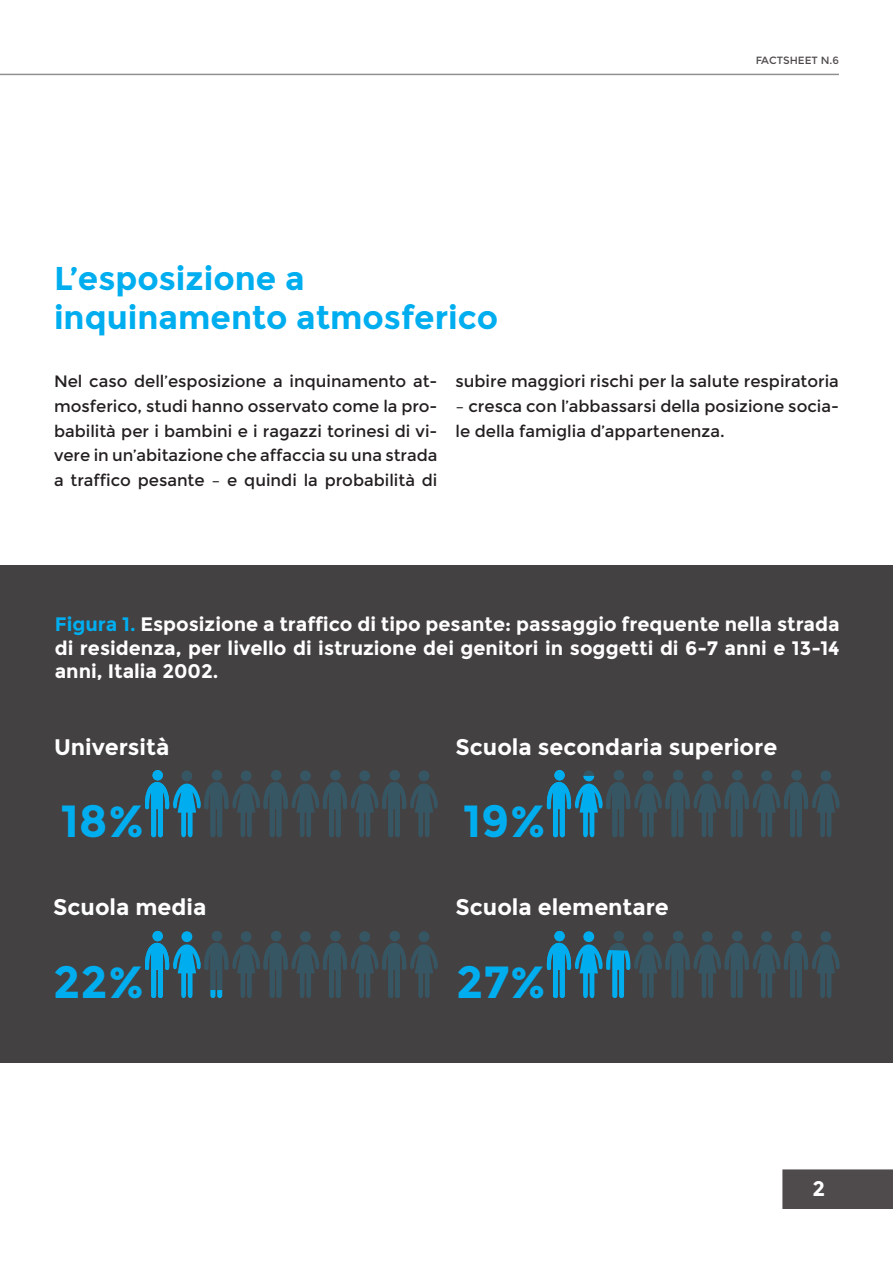
<style>
.page{position:relative;width:893px;height:1263px;background:#fff}
.page>*{position:absolute;margin:0;border:0;box-sizing:border-box;transform-origin:0 0}
.t1{font:700 45px "Montserrat";color:#00aeef}
.PARAGRAFI{font:700 33px/39.6px "Montserrat";color:#00aeef}
.PARAGRAFI-2{font:700 22.5px "Montserrat";color:#fff}
.t2{font:700 21px "Montserrat";color:#fff}
.PARAGRAFI-3{font:700 19.5px/23.4px "Montserrat";color:#fff;text-align:justify}
.Testo{font:16.5px/24.8px "Montserrat";color:#231f20;text-align:justify}
.t3{font:10.5px "Montserrat";color:#231f20}
.s1{color:#00aeef}
</style>
<div class="page">
<hr style="left:0;top:74px;width:839px;height:1px;background:#231f20">
<div style="left:782px;top:1169px;width:111px;height:40px;background:#4f4b4c"></div>
<div style="left:1px;top:566px;width:892px;height:497px;background:#444142"></div>
<svg style="left:145px;top:770px;width:293px;height:67px"></svg>
<svg style="left:547px;top:770px;width:293px;height:67px"></svg>
<svg style="left:145px;top:931px;width:293px;height:67px"></svg>
<svg style="left:547px;top:931px;width:293px;height:67px"></svg>
<p class="PARAGRAFI" style="left:54px;top:258px;width:446px">L’esposizione a inquinamento atmosferico</p>
<p class="t3" style="left:755px;top:54px;width:85px">FACTSHEET N.6</p>
<p class="Testo" style="left:54px;top:369px;width:385px">Nel caso dell’esposizione a inquinamento at&shy;mosferico, studi hanno osservato come la pro&shy;babilità per i bambini e i ragazzi torinesi di vi&shy;vere in un’abitazione che affaccia su una strada a traffico pesante – e quindi la probabilità di</p>
<p class="Testo" style="left:455px;top:369px;width:385px">subire maggiori rischi per la salute respiratoria</p>
<p class="Testo" style="left:455px;top:394px;width:385px">– cresca con l’abbassarsi della posizione socia&shy;le della famiglia d’appartenenza.</p>
<p class="PARAGRAFI-3" style="left:55px;top:613px;width:786px"><span class="s1">Figura 1.</span> Esposizione a traffico di tipo pesante: passaggio frequente nella strada di residenza, per livello di istruzione dei genitori in soggetti di 6-7 anni e 13-14 anni, Italia 2002.</p>
<p class="PARAGRAFI-2" style="left:54px;top:733px;width:117px">Università</p>
<p class="PARAGRAFI-2" style="left:455px;top:733px;width:323px">Scuola secondaria superiore</p>
<p class="t1" style="left:61px;top:794px;width:85px">18%</p>
<p class="t1" style="left:463px;top:794px;width:85px">19%</p>
<p class="PARAGRAFI-2" style="left:53px;top:893px;width:155px">Scuola media</p>
<p class="PARAGRAFI-2" style="left:455px;top:893px;width:215px">Scuola elementare</p>
<p class="t1" style="left:53px;top:955px;width:93px">22%</p>
<p class="t1" style="left:456px;top:955px;width:92px">27%</p>
<p class="t2" style="left:813px;top:1176px;width:14px">2</p>
</div>
